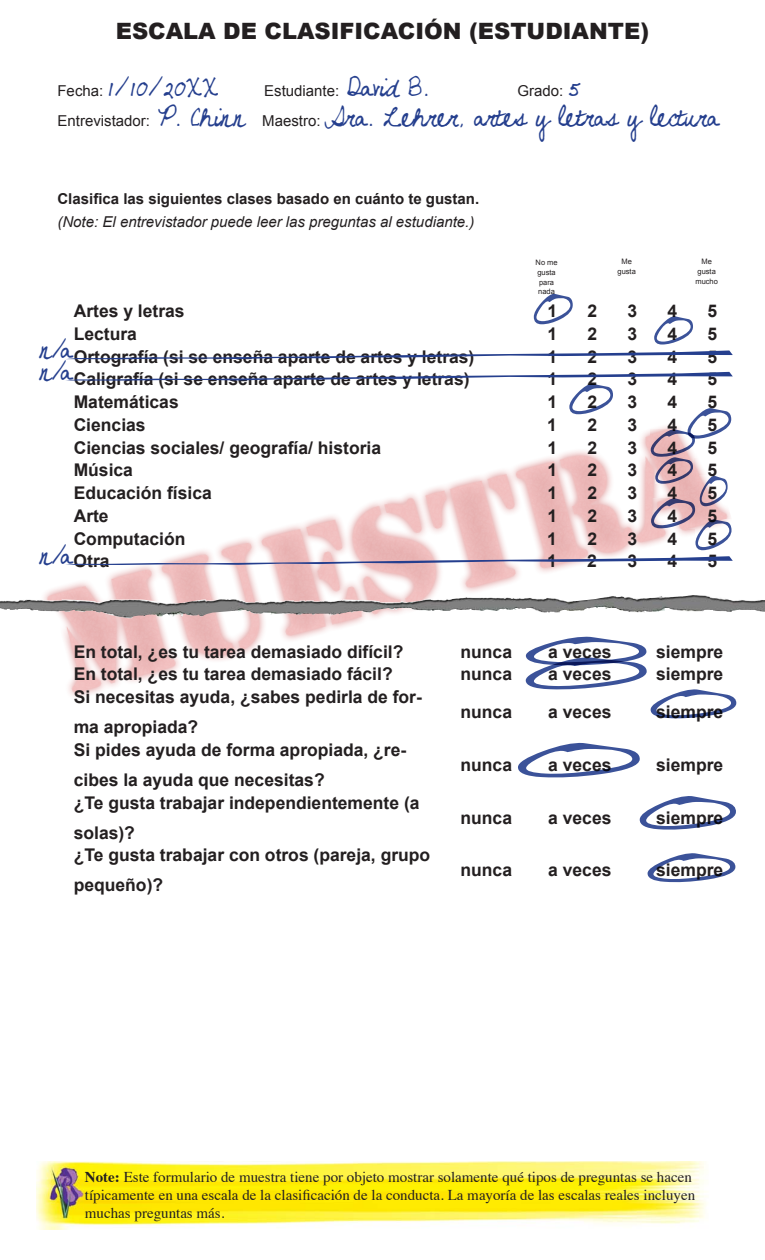
<style>
.page{position:relative;width:765px;height:1260px;background:#fff}
.page>*{position:absolute;margin:0;border:0;box-sizing:border-box;transform-origin:0 0}
.Body{font:30px "Never Let Go";color:#253f8e}
.t1{font:900 22.5px "Arial";color:#231f20}
.Body-2{font:700 17.5px/30px "Arial";color:#231f20}
.t2{font:15px/18px "Times";color:#231f20}
.Body-3{font:italic 15px "Arial";color:#231f20}
.Body-4{font:700 15px "Arial";color:#231f20}
.Body-5{font:15px "Arial";color:#231f20}
.t3{font:7.5px/10px "Arial";color:#231f20;text-align:center}
.s1{font-family:"Arial";font-size:15px;color:#231f20}
.s2{font-family:"Never Let Go";font-size:30px;color:#253f8e}
.s3{font-weight:700}
</style>
<div class="page">
<img style="left:37px;top:1161px;width:669px;height:69px">
<img style="left:45px;top:550px;width:694px;height:147px">
<img style="left:0;top:595px;width:688px;height:23px">
<svg style="left:518px;top:742px;width:122px;height:36px"></svg>
<svg style="left:639px;top:796px;width:97px;height:34px"></svg>
<svg style="left:647px;top:853px;width:89px;height:30px"></svg>
<svg style="left:526px;top:636px;width:211px;height:83px"></svg>
<svg style="left:67px;top:294px;width:666px;height:65px"></svg>
<svg style="left:66px;top:372px;width:667px;height:178px"></svg>
<svg style="left:65px;top:556px;width:668px;height:9px"></svg>
<p class="t1" style="left:116px;top:14px;width:535px">ESCALA DE CLASIFICACIÓN (ESTUDIANTE)</p>
<p class="Body" style="left:57px;top:68px;width:163px"><span class="s1">Fecha:</span> 1/10/20XX</p>
<p class="Body-5" style="left:264px;top:81px;width:168px">Estudiante: <span class="s2">David B.</span></p>
<p class="Body-5" style="left:517px;top:81px;width:66px">Grado: <span class="s2">5</span></p>
<p class="Body" style="left:57px;top:98px;width:663px"><span class="s1">Entrevistador:</span> P. Chinn <span class="s1">Maestro:</span> Sra. Lehrer, artes y letras y lectura</p>
<p class="Body-4" style="left:57px;top:189px;width:423px">Clasifica las siguientes clases basado en cuánto te gustan.</p>
<p class="Body-3" style="left:57px;top:212px;width:418px">(Note: El entrevistador puede leer las preguntas al estudiante.)</p>
<p class="t3" style="left:536px;top:257px;width:24px;text-align:left">No me gusta para nada</p>
<p class="t3" style="left:618px;top:257px;width:20px">Me gusta</p>
<p class="t3" style="left:695px;top:257px;width:24px">Me gusta mucho</p>
<p class="Body-2" style="left:74px;top:297px;width:112px">Artes y letras</p>
<p class="Body-2" style="left:547px;top:297px;width:11px">1</p>
<p class="Body-2" style="left:587px;top:297px;width:11px">2</p>
<p class="Body-2" style="left:627px;top:297px;width:11px">3</p>
<p class="Body-2" style="left:667px;top:297px;width:11px">4</p>
<p class="Body-2" style="left:707px;top:297px;width:11px">5</p>
<p class="Body-2" style="left:74px;top:319px;width:65px">Lectura</p>
<p class="Body-2" style="left:547px;top:319px;width:11px">1</p>
<p class="Body-2" style="left:587px;top:319px;width:11px">2</p>
<p class="Body-2" style="left:627px;top:319px;width:11px">3</p>
<p class="Body-2" style="left:667px;top:319px;width:11px">4</p>
<p class="Body-2" style="left:707px;top:319px;width:11px">5</p>
<p class="Body-2" style="left:74px;top:342px;width:402px">Ortografía (si se enseña aparte de artes y letras)</p>
<p class="Body-2" style="left:547px;top:342px;width:11px">1</p>
<p class="Body-2" style="left:587px;top:342px;width:11px">2</p>
<p class="Body-2" style="left:627px;top:342px;width:11px">3</p>
<p class="Body-2" style="left:667px;top:342px;width:11px">4</p>
<p class="Body-2" style="left:707px;top:342px;width:11px">5</p>
<p class="Body-2" style="left:74px;top:365px;width:397px">Caligrafía (si se enseña aparte de artes y letras)</p>
<p class="Body-2" style="left:547px;top:365px;width:11px">1</p>
<p class="Body-2" style="left:587px;top:365px;width:11px">2</p>
<p class="Body-2" style="left:627px;top:365px;width:11px">3</p>
<p class="Body-2" style="left:667px;top:365px;width:11px">4</p>
<p class="Body-2" style="left:707px;top:365px;width:11px">5</p>
<p class="Body-2" style="left:74px;top:388px;width:107px">Matemáticas</p>
<p class="Body-2" style="left:547px;top:388px;width:11px">1</p>
<p class="Body-2" style="left:587px;top:388px;width:11px">2</p>
<p class="Body-2" style="left:627px;top:388px;width:11px">3</p>
<p class="Body-2" style="left:667px;top:388px;width:11px">4</p>
<p class="Body-2" style="left:707px;top:388px;width:11px">5</p>
<p class="Body-2" style="left:74px;top:410px;width:73px">Ciencias</p>
<p class="Body-2" style="left:547px;top:410px;width:11px">1</p>
<p class="Body-2" style="left:587px;top:410px;width:11px">2</p>
<p class="Body-2" style="left:627px;top:410px;width:11px">3</p>
<p class="Body-2" style="left:667px;top:410px;width:11px">4</p>
<p class="Body-2" style="left:707px;top:410px;width:11px">5</p>
<p class="Body-2" style="left:74px;top:433px;width:309px">Ciencias sociales/ geografía/ historia</p>
<p class="Body-2" style="left:547px;top:433px;width:11px">1</p>
<p class="Body-2" style="left:587px;top:433px;width:11px">2</p>
<p class="Body-2" style="left:627px;top:433px;width:11px">3</p>
<p class="Body-2" style="left:667px;top:433px;width:11px">4</p>
<p class="Body-2" style="left:707px;top:433px;width:11px">5</p>
<p class="Body-2" style="left:74px;top:456px;width:61px">Música</p>
<p class="Body-2" style="left:547px;top:456px;width:11px">1</p>
<p class="Body-2" style="left:587px;top:456px;width:11px">2</p>
<p class="Body-2" style="left:627px;top:456px;width:11px">3</p>
<p class="Body-2" style="left:667px;top:456px;width:11px">4</p>
<p class="Body-2" style="left:707px;top:456px;width:11px">5</p>
<p class="Body-2" style="left:74px;top:479px;width:140px">Educación física</p>
<p class="Body-2" style="left:547px;top:479px;width:11px">1</p>
<p class="Body-2" style="left:587px;top:479px;width:11px">2</p>
<p class="Body-2" style="left:627px;top:479px;width:11px">3</p>
<p class="Body-2" style="left:667px;top:479px;width:11px">4</p>
<p class="Body-2" style="left:707px;top:479px;width:11px">5</p>
<p class="Body-2" style="left:74px;top:501px;width:36px">Arte</p>
<p class="Body-2" style="left:547px;top:501px;width:11px">1</p>
<p class="Body-2" style="left:587px;top:501px;width:11px">2</p>
<p class="Body-2" style="left:627px;top:501px;width:11px">3</p>
<p class="Body-2" style="left:667px;top:501px;width:11px">4</p>
<p class="Body-2" style="left:707px;top:501px;width:11px">5</p>
<p class="Body-2" style="left:74px;top:524px;width:113px">Computación</p>
<p class="Body-2" style="left:547px;top:524px;width:11px">1</p>
<p class="Body-2" style="left:587px;top:524px;width:11px">2</p>
<p class="Body-2" style="left:627px;top:524px;width:11px">3</p>
<p class="Body-2" style="left:667px;top:524px;width:11px">4</p>
<p class="Body-2" style="left:707px;top:524px;width:11px">5</p>
<p class="Body-2" style="left:74px;top:547px;width:37px">Otra</p>
<p class="Body-2" style="left:547px;top:547px;width:11px">1</p>
<p class="Body-2" style="left:587px;top:547px;width:11px">2</p>
<p class="Body-2" style="left:627px;top:547px;width:11px">3</p>
<p class="Body-2" style="left:667px;top:547px;width:11px">4</p>
<p class="Body-2" style="left:707px;top:547px;width:11px">5</p>
<p class="Body" style="left:39px;top:330px;width:35px">n/a</p>
<p class="Body" style="left:39px;top:352px;width:35px">n/a</p>
<p class="Body" style="left:39px;top:536px;width:35px">n/a</p>
<p class="Body-2" style="left:74px;top:637px;width:331px">En total, ¿es tu tarea demasiado difícil?</p>
<p class="Body-2" style="left:461px;top:637px;width:53px">nunca</p>
<p class="Body-2" style="left:548px;top:637px;width:65px">a veces</p>
<p class="Body-2" style="left:656px;top:637px;width:69px">siempre</p>
<p class="Body-2" style="left:74px;top:660px;width:320px">En total, ¿es tu tarea demasiado fácil?</p>
<p class="Body-2" style="left:461px;top:660px;width:53px">nunca</p>
<p class="Body-2" style="left:548px;top:660px;width:65px">a veces</p>
<p class="Body-2" style="left:656px;top:660px;width:69px">siempre</p>
<p class="Body-2" style="left:74px;top:683px;width:350px">Si necesitas ayuda, ¿sabes pedirla de for&shy;ma apropiada?</p>
<p class="Body-2" style="left:461px;top:698px;width:53px">nunca</p>
<p class="Body-2" style="left:548px;top:698px;width:65px">a veces</p>
<p class="Body-2" style="left:656px;top:698px;width:69px">siempre</p>
<p class="Body-2" style="left:74px;top:735px;width:334px">Si pides ayuda de forma apropiada, ¿re&shy;cibes la ayuda que necesitas?</p>
<p class="Body-2" style="left:74px;top:788px;width:347px">¿Te gusta trabajar independientemente (a solas)?</p>
<p class="Body-2" style="left:74px;top:841px;width:358px">¿Te gusta trabajar con otros (pareja, grupo pequeño)?</p>
<p class="Body-2" style="left:461px;top:750px;width:53px">nunca</p>
<p class="Body-2" style="left:548px;top:750px;width:65px">a veces</p>
<p class="Body-2" style="left:656px;top:750px;width:69px">siempre</p>
<p class="Body-2" style="left:461px;top:803px;width:53px">nunca</p>
<p class="Body-2" style="left:548px;top:803px;width:65px">a veces</p>
<p class="Body-2" style="left:656px;top:803px;width:69px">siempre</p>
<p class="Body-2" style="left:461px;top:856px;width:53px">nunca</p>
<p class="Body-2" style="left:548px;top:856px;width:65px">a veces</p>
<p class="Body-2" style="left:656px;top:856px;width:69px">siempre</p>
<p class="t2" style="left:85px;top:1167px;width:612px"><span class="s3">Note:</span> Este formulario de muestra tiene por objeto mostrar solamente qué tipos de preguntas se hacen típicamente en una escala de la clasificación de la conducta. La mayoría de las escalas reales incluyen muchas preguntas más.</p>
</div>
